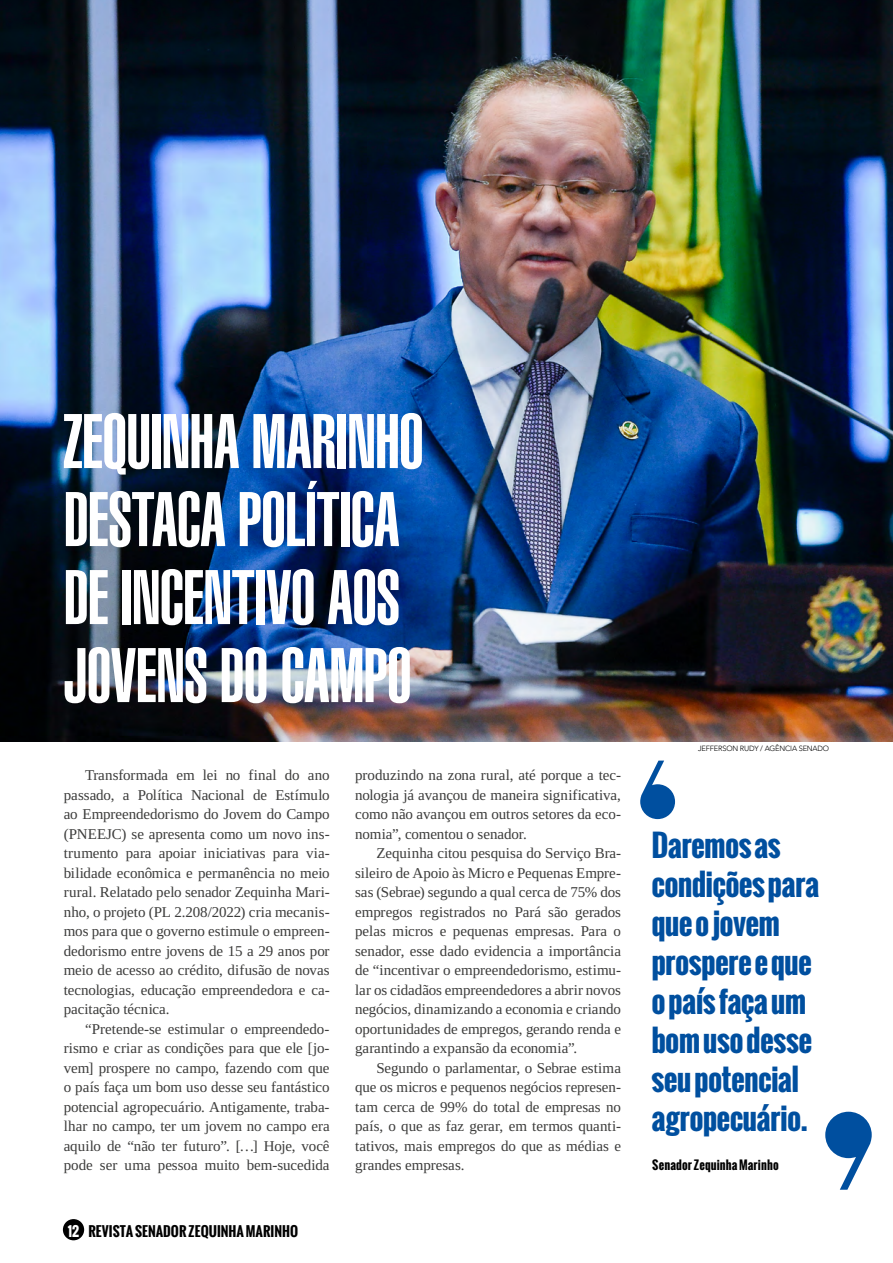
<style>
.page{position:relative;width:893px;height:1263px;background:#fff}
.page>*{position:absolute;margin:0;border:0;box-sizing:border-box;transform-origin:0 0}
.t1{font:900 extra-condensed 75px/78px "Swiss 911 BT";color:#fff}
.t2{font:700 30px/39px "Oswald";letter-spacing:-.025em;color:#004f9f}
.t3{font:15px/19.5px "Ascender Serif W02";letter-spacing:-.005em;color:#3c3c3b;text-align:justify}
.t4{font:700 13.5px "Oswald";color:#000}
.t5{font:700 12px "Oswald";letter-spacing:.005em;color:#000}
.t6{font:300 7.5px "Avenir LT Std";letter-spacing:-.025em;color:#000}
.s1{color:#fff}
</style>
<div class="page">
<img style="left:0;top:0;width:893px;height:741px">
<svg style="left:825px;top:1112px;width:47px;height:78px"></svg>
<svg style="left:640px;top:761px;width:35px;height:58px"></svg>
<div style="left:63px;top:1219px;width:21px;height:21px;background:#000;border-radius:50%"></div>
<h1 class="t1" style="left:64px;top:404px;width:361px">ZEQUINHA MARINHO<br>DESTACA POLÍTICA<br>DE INCENTIVO AOS<br>JOVENS DO CAMPO</h1>
<p class="t3" style="left:64px;top:766px;width:267px;text-indent:21px">Transformada em lei no final do ano passado, a Política Nacional de Estímulo ao Empreendedorismo do Jovem do Campo (PNEEJC) se apresenta como um novo ins&shy;trumento para apoiar iniciativas para via&shy;bilidade econômica e permanência no meio rural. Relatado pelo senador Zequinha Mari&shy;nho, o projeto (PL 2.208/2022) cria mecanis&shy;mos para que o governo estimule o empreen&shy;dedorismo entre jovens de 15 a 29 anos por meio de acesso ao crédito, difusão de novas tecnologias, educação empreendedora e ca&shy;pacitação técnica.</p>
<p class="t3" style="left:64px;top:1019px;width:267px;text-indent:21px">“Pretende-se estimular o empreendedo&shy;rismo e criar as condições para que ele [jo&shy;vem] prospere no campo, fazendo com que o país faça um bom uso desse seu fantástico potencial agropecuário. Antigamente, traba&shy;lhar no campo, ter um jovem no campo era aquilo de “não ter futuro”. […] Hoje, você pode ser uma pessoa muito bem-sucedida</p>
<p class="t4" style="left:68px;top:1221px;width:232px"><span class="s1">12</span> REVISTA SENADOR ZEQUINHA MARINHO</p>
<p class="t3" style="left:355px;top:766px;width:267px">produzindo na zona rural, até porque a tec&shy;nologia já avançou de maneira significativa, como não avançou em outros setores da eco&shy;nomia”, comentou o senador.</p>
<p class="t3" style="left:355px;top:844px;width:267px;text-indent:21px">Zequinha citou pesquisa do Serviço Bra&shy;sileiro de Apoio às Micro e Pequenas Empre&shy;sas (Sebrae) segundo a qual cerca de 75% dos empregos registrados no Pará são gerados pelas micros e pequenas empresas. Para o senador, esse dado evidencia a importância de “incentivar o empreendedorismo, estimu&shy;lar os cidadãos empreendedores a abrir novos negócios, dinamizando a economia e criando oportunidades de empregos, gerando renda e garantindo a expansão da economia”.</p>
<p class="t3" style="left:355px;top:1058px;width:267px;text-indent:21px">Segundo o parlamentar, o Sebrae estima que os micros e pequenos negócios represen&shy;tam cerca de 99% do total de empresas no país, o que as faz gerar, em termos quanti&shy;tativos, mais empregos do que as médias e grandes empresas.</p>
<p class="t6" style="left:698px;top:744px;width:132px">JEFFERSON RUDY / AGÊNCIA SENADO</p>
<h2 class="t2" style="left:651px;top:826px;width:169px">Daremos as condições para que o jovem prospere e que o país faça um bom uso desse seu potencial agropecuário.</h2>
<p class="t5" style="left:652px;top:1156px;width:128px">Senador Zequinha Marinho</p>
</div>
